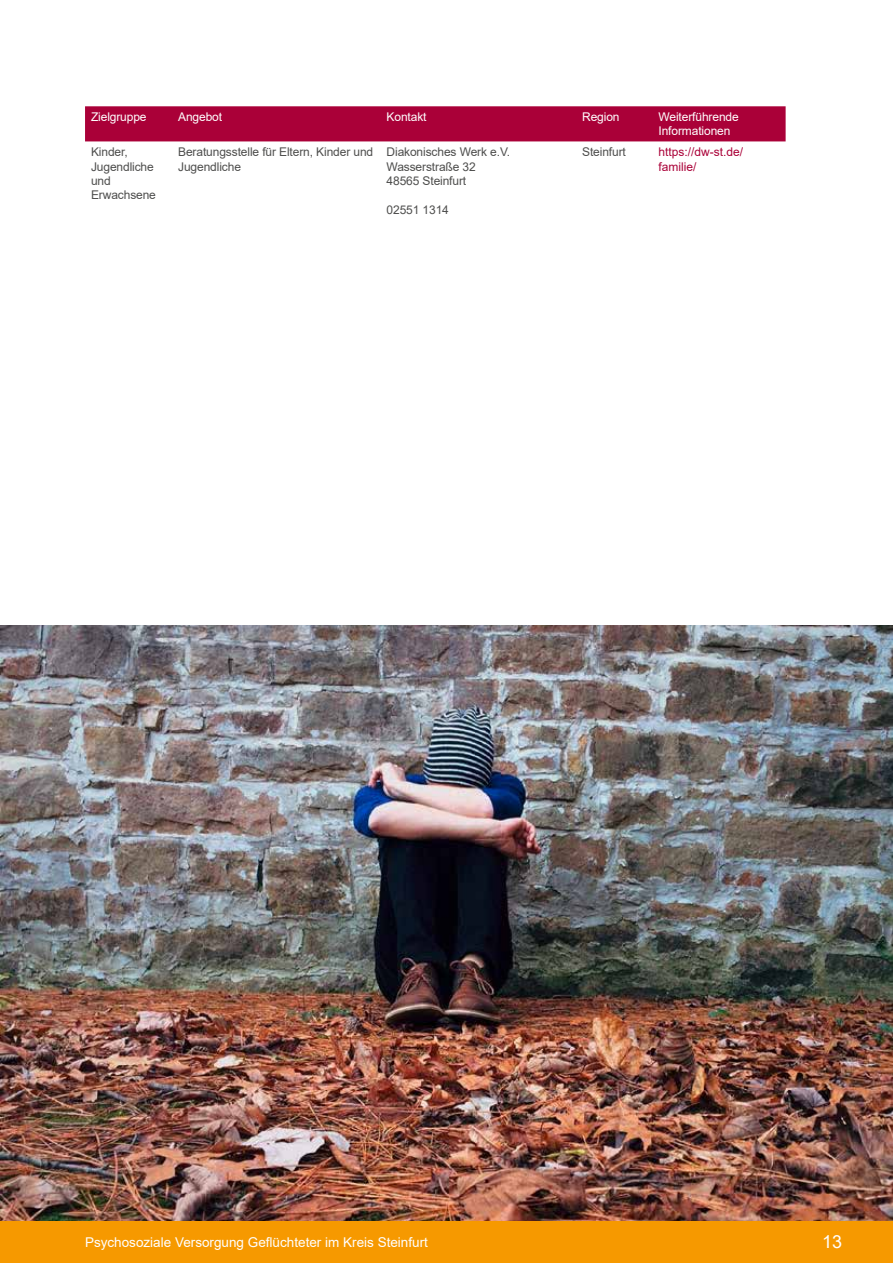
<style>
.page{position:relative;width:893px;height:1263px;background:#fff}
.page>*{position:absolute;margin:0;border:0;box-sizing:border-box;transform-origin:0 0}
.t1{font:18px "Arial";color:#fff}
.t2{font:13.5px "Arial";color:#fff}
.t3{font:12px/14.4px "Arial";letter-spacing:-.01em;color:#4e4e4d}
.t4{font:12px/14.4px "Arial";letter-spacing:-.01em;color:#fff}
.t5{font:12px/14.4px "Arial";color:#aa0038}
</style>
<div class="page">
<div style="left:0;top:1220px;width:893px;height:43px;background:#f69900"></div>
<img style="left:0;top:625px;width:893px;height:595px">
<div style="left:85px;top:106px;width:701px;height:35px;background:#aa0038"></div>
<p class="t4" style="left:91px;top:110px;width:57px">Zielgruppe</p>
<p class="t4" style="left:178px;top:110px;width:45px">Angebot</p>
<p class="t4" style="left:387px;top:110px;width:41px">Kontakt</p>
<p class="t4" style="left:582px;top:110px;width:39px">Region</p>
<p class="t4" style="left:658px;top:110px;width:82px">Weiterführende<br>Informationen</p>
<p class="t3" style="left:91px;top:145px;width:66px">Kinder,<br>Jugendliche und<br>Erwachsene</p>
<p class="t3" style="left:178px;top:145px;width:196px">Beratungsstelle für Eltern, Kinder und<br>Jugendliche</p>
<p class="t3" style="left:387px;top:145px;width:125px">Diakonisches Werk e.V.<br>Wasserstraße 32<br>48565 Steinfurt</p>
<p class="t3" style="left:387px;top:202px;width:64px">02551 1314</p>
<p class="t3" style="left:582px;top:145px;width:45px">Steinfurt</p>
<p class="t5" style="left:658px;top:145px;width:86px">https://dw-st.de/ familie/</p>
<p class="t2" style="left:85px;top:1232px;width:344px">Psychosoziale Versorgung Geflüchteter im Kreis Steinfurt</p>
<h1 class="t1" style="left:822px;top:1229px;width:22px">13</h1>
</div>
